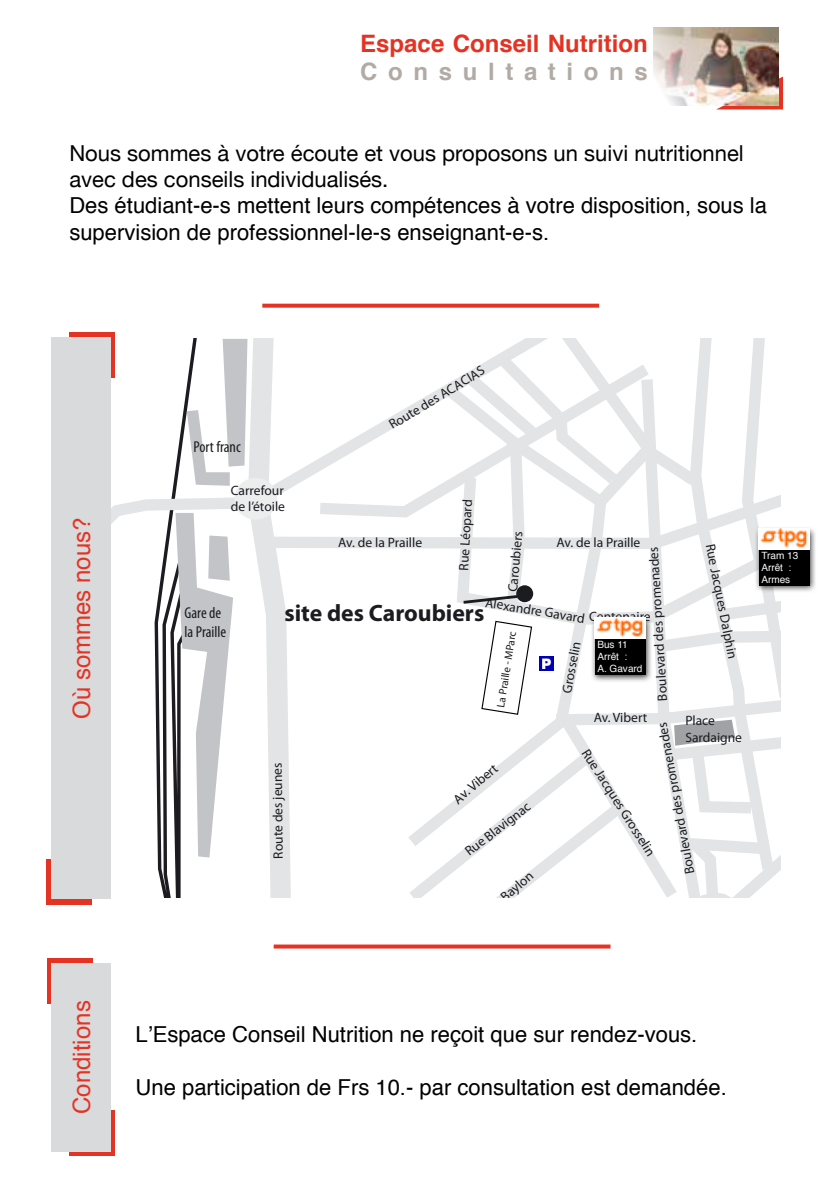
<style>
.page{position:relative;width:840px;height:1191px;background:#fff}
.page>*{position:absolute;margin:0;border:0;box-sizing:border-box;transform-origin:0 0}
.t1{font:24px "Helvetica";color:#e53323}
.t2{font:700 24px "Helvetica";color:#e53323}
.t3{font:700 24px "Helvetica";letter-spacing:.44em;color:#b2aba5}
.t4{font:700 23.8px "Myriad Pro";color:#1b1b20}
.t5{font:22px/26.4px "Helvetica";color:#000}
.t6{font:22px/26.4px "Helvetica Neue";color:#000}
.t7{font:condensed 15.8px/19px "Myriad Pro";color:#1b1b20}
.t8{font:900 14.4px "Arial";color:#fff}
.t9{font:13.6px/16.2px "Myriad Pro";color:#1b1b20}
.t10{font:11px "Myriad Pro";color:#1b1b20}
.t11{font:10px/12px "Helvetica";color:#f8f8f8}
</style>
<div class="page">
<svg style="left:154px;top:599px;width:137px;height:298px"></svg>
<svg style="left:111px;top:339px;width:286px;height:260px"></svg>
<div style="left:234px;top:478px;width:43px;height:42px;background:#eceded;border-radius:50%"></div>
<svg style="left:397px;top:339px;width:382px;height:558px"></svg>
<div style="left:539px;top:656px;width:15px;height:15px;background:#0000b4"></div>
<div style="left:69px;top:332px;width:46px;height:45px;background:#e53323"></div>
<svg style="left:716px;top:77px;width:66px;height:32px"></svg>
<div style="left:46px;top:859px;width:45px;height:45px;background:#e53323"></div>
<div style="left:51px;top:337px;width:60px;height:562px;background:#d9dadc"></div>
<div style="left:47px;top:958px;width:46px;height:45px;background:#e53323"></div>
<div style="left:69px;top:1110px;width:46px;height:45px;background:linear-gradient(to right,#e53323,#e53323)"></div>
<div style="left:51px;top:963px;width:59px;height:188px;background:#d9dadc"></div>
<svg style="left:273px;top:944px;width:337px;height:4px"></svg>
<svg style="left:262px;top:304px;width:337px;height:4px"></svg>
<div style="left:589px;top:615px;width:64px;height:68px;background:#000;opacity:.75"></div>
<div style="left:594px;top:620px;width:51px;height:55px;background:#000"></div>
<img style="left:594px;top:617px;width:51px;height:22px">
<div style="left:753px;top:526px;width:64px;height:67px;background:#000;opacity:.75"></div>
<div style="left:758px;top:531px;width:51px;height:55px;background:#000"></div>
<img style="left:757px;top:528px;width:52px;height:21px">
<img style="left:653px;top:28px;width:125px;height:77px">
<h1 class="t2" style="left:360px;top:24px;width:289px">Espace Conseil Nutrition</h1>
<h1 class="t3" style="left:360px;top:52px;width:289px">Consultations</h1>
<h3 class="t6" style="left:69px;top:139px;width:675px">Nous sommes à votre écoute et vous proposons un suivi nutritionnel avec des conseils individualisés.</h3>
<h3 class="t5" style="left:69px;top:193px;width:698px">Des étudiant-e-s mettent leurs compétences à votre disposition, sous la supervision de professionnel-le-s enseignant-e-s.</h3>
<h1 class="t1" style="left:63px;top:719px;width:203px;rotate:-90deg">Où sommes nous?</h1>
<h1 class="t1" style="left:63px;top:1113px;width:115px;rotate:-90deg">Conditions</h1>
<p class="t7" style="left:193px;top:437px;width:49px">Port franc</p>
<p class="t9" style="left:386px;top:419px;width:111px;rotate:-31deg">Route des ACACIAS</p>
<p class="t9" style="left:231px;top:482px;width:56px">Carrefour de l’étoile</p>
<p class="t9" style="left:455px;top:570px;width:73px;rotate:-87deg">Rue Léopard</p>
<h2 class="t4" style="left:284px;top:599px;width:201px">site des Caroubiers</h2>
<p class="t9" style="left:504px;top:591px;width:62px;rotate:-85deg">Caroubiers</p>
<p class="t9" style="left:486px;top:594px;width:102px;rotate:9deg">Alexandre Gavard</p>
<p class="t9" style="left:338px;top:534px;width:85px">Av. de la Praille</p>
<p class="t9" style="left:556px;top:534px;width:85px">Av. de la Praille</p>
<p class="t9" style="left:654px;top:701px;width:156px;rotate:-93deg">Boulevard des promenades</p>
<p class="t7" style="left:184px;top:603px;width:43px">Gare de la Praille</p>
<p class="t9" style="left:589px;top:609px;width:63px">Centenaire</p>
<p class="t10" style="left:494px;top:706px;width:78px;rotate:-81deg">La Praille - MParc</p>
<p class="t11" style="left:597px;top:639px;width:47px">Bus 11<br>Arrêt :<br>A. Gavard</p>
<p class="t9" style="left:558px;top:691px;width:53px;rotate:-79deg">Grosselin</p>
<p class="t8" style="left:541px;top:655px;width:12px">P</p>
<p class="t9" style="left:717px;top:542px;width:118px;rotate:79deg">Rue Jacques Dalphin</p>
<p class="t9" style="left:270px;top:859px;width:98px;rotate:-91deg">Route des jeunes</p>
<p class="t9" style="left:450px;top:795px;width:55px;rotate:-40deg">Av. Vibert</p>
<p class="t9" style="left:461px;top:846px;width:80px;rotate:-38deg">Rue Blavignac</p>
<p class="t9" style="left:478px;top:909px;width:64px;rotate:-41deg">Rue Baylon</p>
<p class="t9" style="left:593px;top:709px;width:55px">Av. Vibert</p>
<p class="t9" style="left:685px;top:713px;width:58px">Place<br>Sardaigne</p>
<p class="t9" style="left:681px;top:875px;width:156px;rotate:-100deg">Boulevard des promenades</p>
<p class="t9" style="left:591px;top:746px;width:125px;rotate:57deg">Rue Jacques Grosselin</p>
<p class="t11" style="left:761px;top:549px;width:38px">Tram 13<br>Arrêt :<br>Armes</p>
<h3 class="t5" style="left:135px;top:1022px;width:563px">L’Espace Conseil Nutrition ne reçoit que sur rendez-vous.</h3>
<h3 class="t5" style="left:135px;top:1074px;width:592px">Une participation de Frs 10.- par consultation est demandée.</h3>
</div>
